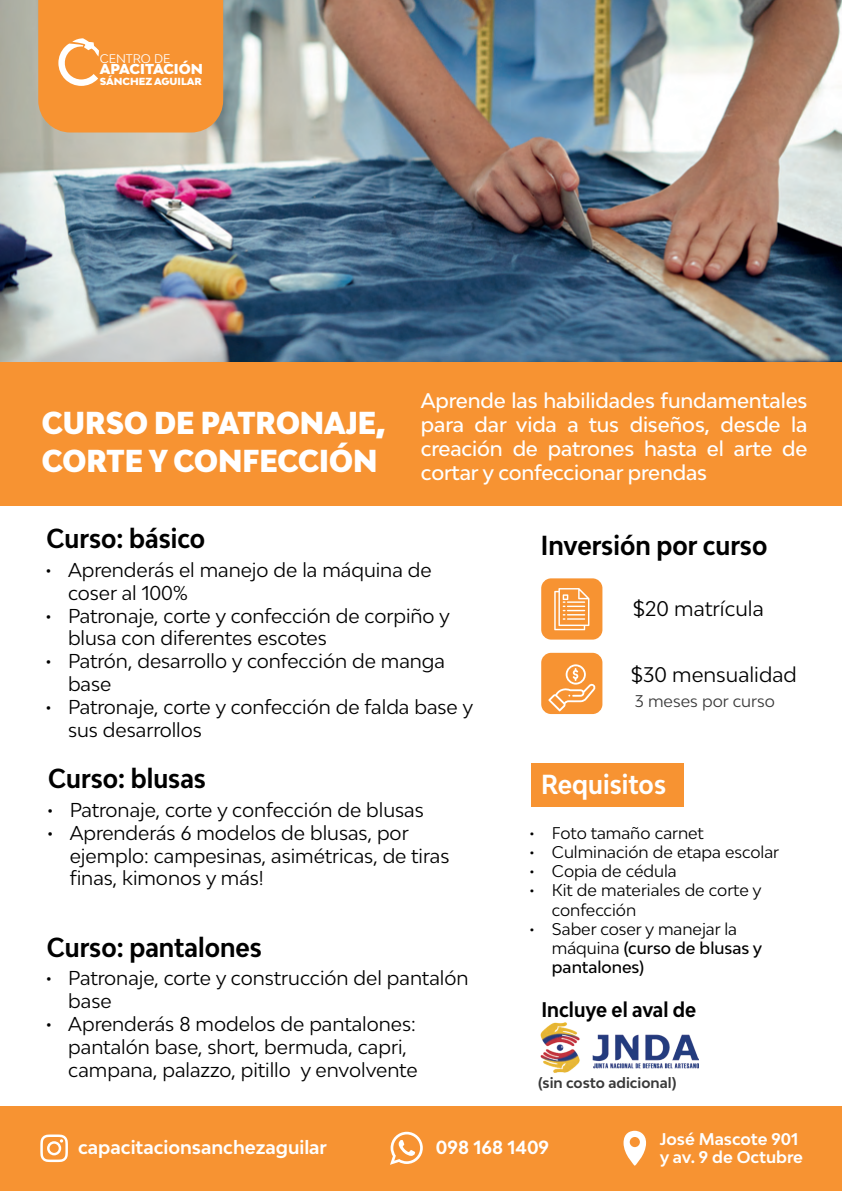
<style>
.page{position:relative;width:842px;height:1191px;background:#fff}
.page>*{position:absolute;margin:0;border:0;box-sizing:border-box;transform-origin:0 0}
.t1{font:900 condensed 30px/38px "Bw Modelica";color:#fff}
.t2{font:700 condensed 26px "Bw Modelica";color:#000}
.t3{font:700 condensed 26px "Bw Modelica";color:#fff}
.t4{font:500 20px/24px "Bw Modelica";letter-spacing:-.01em;color:#fff;text-align:justify}
.t5{font:20px "Bw Modelica";color:#000}
.t6{font:700 condensed 20px "Bw Modelica";color:#000}
.t7{font:19px/22.8px "Bw Modelica";color:#000}
.t8{font:700 18px "Bw Modelica";color:#fff}
.t9{font:16px/19.2px "Bw Modelica";color:#000}
.t10{font:700 16px/18px "Bw Modelica";color:#fff}
.t11{font:16px "Bw Modelica";color:#393939}
.t12{font:700 14px "Bw Modelica";color:#393939}
.t13{font:900 13.6px "Bw Modelica";color:#fff}
.t14{font:11.8px "Bw Modelica";color:#fff}
.t15{font:900 9.8px "Bw Modelica";color:#fff}
.s1{font-weight:500}
</style>
<div class="page">
<img style="left:0;top:0;width:842px;height:362px">
<div style="left:541px;top:578px;width:61px;height:61px;background:#f79332;border-radius:10px"></div>
<div style="left:541px;top:653px;width:61px;height:61px;background:#f79332;border-radius:10px"></div>
<svg style="left:554px;top:588px;width:35px;height:42px"></svg>
<svg style="left:548px;top:664px;width:47px;height:47px"></svg>
<div style="left:0;top:362px;width:842px;height:144px;background:#f79332"></div>
<div style="left:0;top:1106px;width:842px;height:85px;background:#f79332"></div>
<svg style="left:390px;top:1131px;width:33px;height:33px"></svg>
<svg style="left:40px;top:1134px;width:28px;height:28px"></svg>
<svg style="left:623px;top:1130px;width:23px;height:35px"></svg>
<div style="left:38px;top:0;width:185px;height:132px;background:#f79332"></div>
<div style="left:531px;top:763px;width:153px;height:44px;background:#f79332"></div>
<img style="left:540px;top:1022px;width:159px;height:51px">
<p class="t14" style="left:100px;top:51px;width:72px">CENTRO DE</p>
<p class="t13" style="left:100px;top:60px;width:105px">APACITACIÓN</p>
<p class="t15" style="left:100px;top:75px;width:104px">SÁNCHEZ AGUILAR</p>
<h1 class="t1" style="left:42px;top:403px;width:346px">CURSO DE PATRONAJE,<br>CORTE Y CONFECCIÓN</h1>
<p class="t4" style="left:421px;top:388px;width:388px">Aprende las habilidades fundamentales para dar vida a tus diseños, desde la creación de patrones hasta el arte de cortar y confeccionar prendas</p>
<h2 class="t2" style="left:47px;top:522px;width:160px">Curso: básico</h2>
<p class="t7" style="left:68px;top:558px;width:365px;text-indent:-23px">• Aprenderás el manejo de la máquina de coser al 100%</p>
<p class="t7" style="left:68px;top:603px;width:383px;text-indent:-23px">• Patronaje, corte y confección de corpiño y blusa con diferentes escotes</p>
<p class="t7" style="left:68px;top:649px;width:378px;text-indent:-23px">• Patrón, desarrollo y confección de manga base</p>
<p class="t7" style="left:68px;top:695px;width:407px;text-indent:-23px">• Patronaje, corte y confección de falda base y sus desarrollos</p>
<h2 class="t2" style="left:541px;top:528px;width:228px">Inversión por curso</h2>
<p class="t5" style="left:633px;top:595px;width:132px">$20 matrícula</p>
<p class="t5" style="left:631px;top:662px;width:167px">$30 mensualidad</p>
<p class="t11" style="left:635px;top:691px;width:142px">3 meses por curso</p>
<h2 class="t2" style="left:48px;top:762px;width:159px">Curso: blusas</h2>
<h2 class="t3" style="left:541px;top:767px;width:127px">Requisitos</h2>
<p class="t7" style="left:47px;top:798px;width:378px">• Patronaje, corte y confección de blusas</p>
<p class="t7" style="left:70px;top:821px;width:381px;text-indent:-23px">• Aprenderás 6 modelos de blusas, por ejemplo: campesinas, asimétricas, de tiras finas, kimonos y más!</p>
<p class="t9" style="left:529px;top:822px;width:176px">• Foto tamaño carnet</p>
<p class="t9" style="left:529px;top:842px;width:251px">• Culminación de etapa escolar</p>
<p class="t9" style="left:529px;top:861px;width:149px">• Copia de cédula</p>
<p class="t9" style="left:552px;top:880px;width:211px;text-indent:-23px">• Kit de materiales de corte y confección</p>
<p class="t9" style="left:552px;top:918px;width:212px;text-indent:-23px">• Saber coser y manejar la máquina <span class="s1">(curso de blusas y pantalones)</span></p>
<h2 class="t2" style="left:47px;top:930px;width:217px">Curso: pantalones</h2>
<p class="t7" style="left:68px;top:966px;width:402px;text-indent:-23px">• Patronaje, corte y construcción del pantalón base</p>
<p class="t7" style="left:68px;top:1012px;width:351px;text-indent:-23px">• Aprenderás 8 modelos de pantalones: pantalón base, short, bermuda, capri, campana, palazzo, pitillo y envolvente</p>
<p class="t6" style="left:541px;top:996px;width:156px">Incluye el aval de</p>
<p class="t12" style="left:538px;top:1074px;width:140px">(sin costo adicional)</p>
<p class="t8" style="left:78px;top:1135px;width:250px">capacitacionsanchezaguilar</p>
<p class="t8" style="left:436px;top:1135px;width:115px">098 168 1409</p>
<p class="t10" style="left:660px;top:1129px;width:145px">José Mascote 901 y av. 9 de Octubre</p>
</div>
